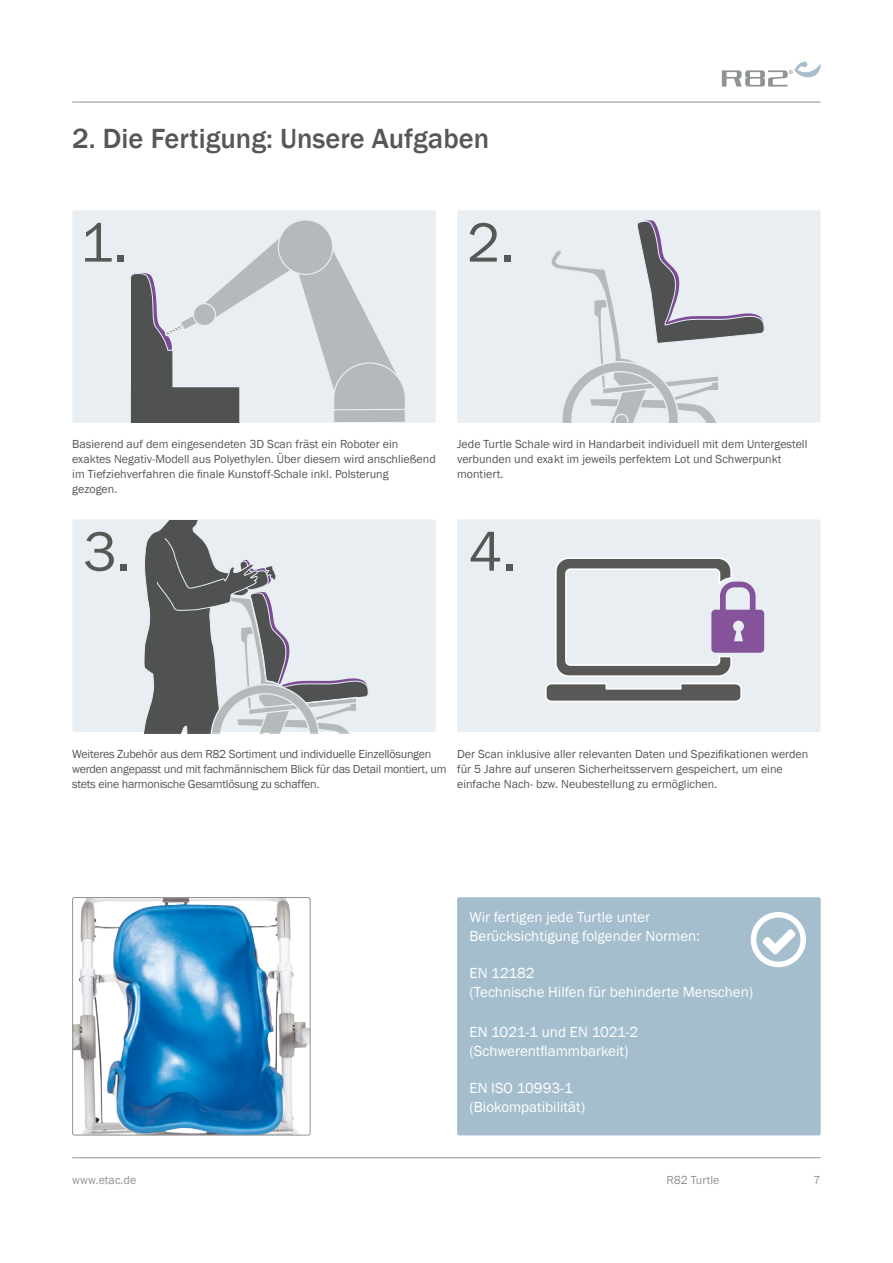
<style>
.page{position:relative;width:893px;height:1263px;background:#fff}
.page>*{position:absolute;margin:0;border:0;box-sizing:border-box;transform-origin:0 0}
.t1{font:57px "Franklin Gothic";color:#575756}
.t2{font:500 28.5px "Franklin Gothic";color:#575756}
.t3{font:15px/18.8px "Franklin Gothic";color:#fff}
.t4{font:12px/15px "Franklin Gothic";color:#575756}
.t5{font:12px/15px "Franklin Gothic";letter-spacing:-.02em;color:#575756}
.t6{font:12px "Franklin Gothic";color:#909394}
</style>
<div class="page">
<hr style="left:72px;top:102px;width:749px;height:1px;background:#909394">
<hr style="left:72px;top:1157px;width:749px;height:1px;background:#909394">
<svg style="left:722px;top:62px;width:99px;height:25px"></svg>
<img style="left:74px;top:897px;width:236px;height:238px">
<div style="left:72px;top:897px;width:238px;height:238px;border:1px solid #909394;border-radius:2px"></div>
<div style="left:457px;top:897px;width:364px;height:238px;background:#a5becd;border-radius:2px"></div>
<svg style="left:751px;top:912px;width:55px;height:55px"></svg>
<svg style="left:72px;top:210px;width:364px;height:213px;fill:#e8eef2"></svg>
<svg style="left:72px;top:519px;width:364px;height:213px;fill:#e8eef2"></svg>
<div style="left:457px;top:519px;width:364px;height:213px;background:#e8eef2;border-radius:2px"></div>
<div style="left:457px;top:210px;width:364px;height:213px;background:#e8eef2;border-radius:2px"></div>
<svg style="left:551px;top:220px;width:214px;height:203px"></svg>
<svg style="left:545px;top:557px;width:219px;height:145px"></svg>
<h2 class="t2" style="left:72px;top:120px;width:418px">2. Die Fertigung: Unsere Aufgaben</h2>
<h1 class="t1" style="left:80px;top:207px;width:49px">1.</h1>
<h1 class="t1" style="left:467px;top:207px;width:49px">2.</h1>
<p class="t4" style="left:72px;top:436px;width:365px">Basierend auf dem eingesendeten 3D Scan fräst ein Roboter ein exaktes Negativ-Modell aus Polyethylen. Über diesem wird anschließend im Tiefziehverfahren die finale Kunstoff-Schale inkl. Polsterung gezogen.</p>
<h1 class="t1" style="left:83px;top:516px;width:49px">3.</h1>
<p class="t4" style="left:457px;top:436px;width:352px">Jede Turtle Schale wird in Handarbeit individuell mit dem Untergestell verbunden und exakt im jeweils perfektem Lot und Schwerpunkt montiert.</p>
<h1 class="t1" style="left:469px;top:516px;width:49px">4.</h1>
<p class="t5" style="left:72px;top:747px;width:376px">Weiteres Zubehör aus dem R82 Sortiment und individuelle Einzellösungen werden angepasst und mit fachmännischem Blick für das Detail montiert, um stets eine harmonische Gesamtlösung zu schaffen.</p>
<p class="t4" style="left:457px;top:747px;width:353px">Der Scan inklusive aller relevanten Daten und Spezifikationen werden für 5 Jahre auf unseren Sicherheitsservern gespeichert, um eine einfache Nach- bzw. Neubestellung zu ermöglichen.</p>
<p class="t3" style="left:469px;top:908px;width:232px">Wir fertigen jede Turtle unter<br>Berücksichtigung folgender Normen:</p>
<p class="t3" style="left:469px;top:964px;width:285px">EN 12182<br>(Technische Hilfen für behinderte Menschen)</p>
<p class="t3" style="left:469px;top:1023px;width:170px">EN 1021-1 und EN 1021-2 (Schwerentflammbarkeit)</p>
<p class="t3" style="left:469px;top:1079px;width:117px">EN ISO 10993-1 (Biokompatibilität)</p>
<p class="t6" style="left:72px;top:1173px;width:66px">www.etac.de</p>
<p class="t6" style="left:666px;top:1173px;width:54px">R82 Turtle</p>
<p class="t6" style="left:814px;top:1173px;width:9px">7</p>
</div>
